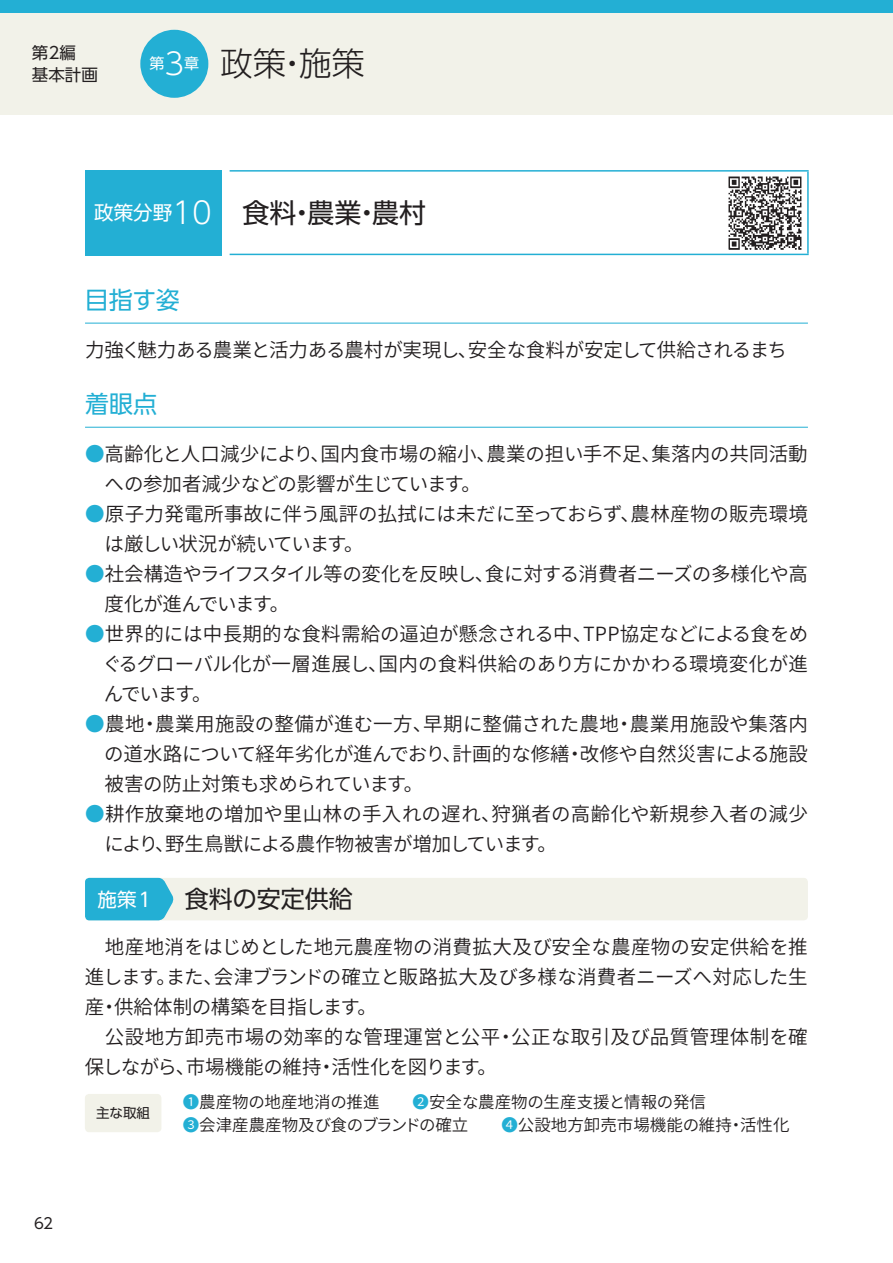
<style>
.page{position:relative;width:893px;height:1263px;background:#fff}
.page>*{position:absolute;margin:0;border:0;box-sizing:border-box;transform-origin:0 0}
.t1{font:300 33px "UD Shin Go Pro";color:#231f20}
.t2{font:27px "UD Shin Go Pro";color:#231f20}
.t3{font:24px "UD Shin Go Pro";letter-spacing:-.005em;color:#23afd4}
.t4{font:24px "UD Shin Go Pro";color:#231f20}
.t5{font:600 19.5px/30px "Noto Sans CJ Kjp";color:#231f20}
.t6{font:600 19.5px/30px "Noto Sans CJ Kjp";letter-spacing:-.025em;color:#231f20}
.t7{font:600 19.5px "Noto Sans CJ Kjp";letter-spacing:-.02em;color:#231f20}
.t8{font:19.5px "UD Shin Go Pro";color:#fff}
.t9{font:600 16.5px/22.5px "Noto Sans CJ Kjp";color:#231f20}
.t10{font:16.5px/22.5px "UD Shin Go Pro";color:#231f20}
.t11{font:15px "UD Shin Go Pro";color:#231f20}
.t12{font:13.5px "UD Shin Go Pro";color:#231f20}
.s1{font-size:30px;color:#fff}
.s2{font-weight:300;font-size:30px}
.s3{color:#23afd4}
</style>
<div class="page">
<img style="left:723px;top:176px;width:84px;height:78px">
<div style="left:0;top:0;width:893px;height:115px;background:#f2f2e9"></div>
<div style="left:0;top:0;width:893px;height:13px;background:#23afd4"></div>
<div style="left:140px;top:30px;width:68px;height:68px;background:#23afd4;border-radius:50%"></div>
<hr style="left:85px;top:323px;width:723px;height:1px;background:#23afd4">
<div style="left:85px;top:170px;width:136px;height:85px;background:#23afd4"></div>
<div style="left:85px;top:878px;width:723px;height:42px;background:#f2f2e9;border-radius:4px"></div>
<svg style="left:85px;top:878px;width:89px;height:42px;background:#30b3d5"></svg>
<div style="left:85px;top:1094px;width:76px;height:38px;background:#f2f2e9;border-radius:4px"></div>
<hr style="left:230px;top:170px;width:579px;height:2px;background:#23afd4">
<hr style="left:807px;top:172px;width:2px;height:82px;background:#23afd4">
<hr style="left:230px;top:254px;width:579px;height:1px;background:#23afd4">
<hr style="left:85px;top:427px;width:723px;height:1px;background:#23afd4">
<p class="t10" style="left:32px;top:41px;width:67px">第２編<br>基本計画</p>
<h1 class="t1" style="left:149px;top:37px;width:217px"><sup>第</sup><span class="s1">3</span><sup>章</sup> 政策・施策</h1>
<p class="t8" style="left:94px;top:197px;width:119px">政策分野<span class="s2">10</span></p>
<p class="t3" style="left:85px;top:281px;width:97px">目指す姿</p>
<h2 class="t2" style="left:242px;top:191px;width:185px">食料・農業・農村</h2>
<p class="t7" style="left:85px;top:339px;width:703px">力強く魅力ある農業と活力ある農村が実現し、安全な食料が安定して供給されるまち</p>
<p class="t3" style="left:85px;top:385px;width:73px">着眼点</p>
<p class="t5" style="left:105px;top:439px;width:705px;text-indent:-20px"><span class="s3">●</span>高齢化と人口減少により、国内食市場の縮小、農業の担い手不足、集落内の共同活動への参加者減少などの影響が生じています。</p>
<p class="t5" style="left:105px;top:499px;width:705px;text-indent:-20px"><span class="s3">●</span>原子力発電所事故に伴う風評の払拭には未だに至っておらず、農林産物の販売環境は厳しい状況が続いています。</p>
<p class="t6" style="left:105px;top:559px;width:705px;text-indent:-20px"><span class="s3">●</span>社会構造やライフスタイル等の変化を反映し、食に対する消費者ニーズの多様化や高度化が進んでいます。</p>
<p class="t5" style="left:103px;top:619px;width:707px;text-align:justify;text-indent:-17px"><span class="s3">●</span>世界的には中長期的な食料需給の逼迫が懸念される中、TPP協定などによる食をめぐるグローバル化が一層進展し、国内の食料供給のあり方にかかわる環境変化が進んでいます。</p>
<p class="t5" style="left:104px;top:709px;width:705px;text-align:justify;text-indent:-19px"><span class="s3">●</span>農地・農業用施設の整備が進む一方、早期に整備された農地・農業用施設や集落内の道水路について経年劣化が進んでおり、計画的な修繕・改修や自然災害による施設被害の防止対策も求められています。</p>
<p class="t5" style="left:104px;top:799px;width:705px;text-indent:-19px"><span class="s3">●</span>耕作放棄地の増加や里山林の手入れの遅れ、狩猟者の高齢化や新規参入者の減少により、野生鳥獣による農作物被害が増加しています。</p>
<p class="t8" style="left:98px;top:883px;width:55px">施策1</p>
<p class="t4" style="left:185px;top:880px;width:170px">食料の安定供給</p>
<p class="t5" style="left:85px;top:933px;width:724px">　地産地消をはじめとした地元農産物の消費拡大及び安全な農産物の安定供給を推進します。また、会津ブランドの確立と販路拡大及び多様な消費者ニーズへ対応した生産・供給体制の構築を目指します。<br>　公設地方卸売市場の効率的な管理運営と公平・公正な取引及び品質管理体制を確保しながら、市場機能の維持・活性化を図ります。</p>
<p class="t11" style="left:34px;top:1211px;width:21px">62</p>
<p class="t12" style="left:96px;top:1102px;width:55px">主な取組</p>
<p class="t9" style="left:183px;top:1091px;width:608px"><span class="s3">❶</span>農産物の地産地消の推進　　<span class="s3">❷</span>安全な農産物の生産支援と情報の発信<br><span class="s3">❸</span>会津産農産物及び食のブランドの確立　　<span class="s3">❹</span>公設地方卸売市場機能の維持・活性化</p>
</div>
